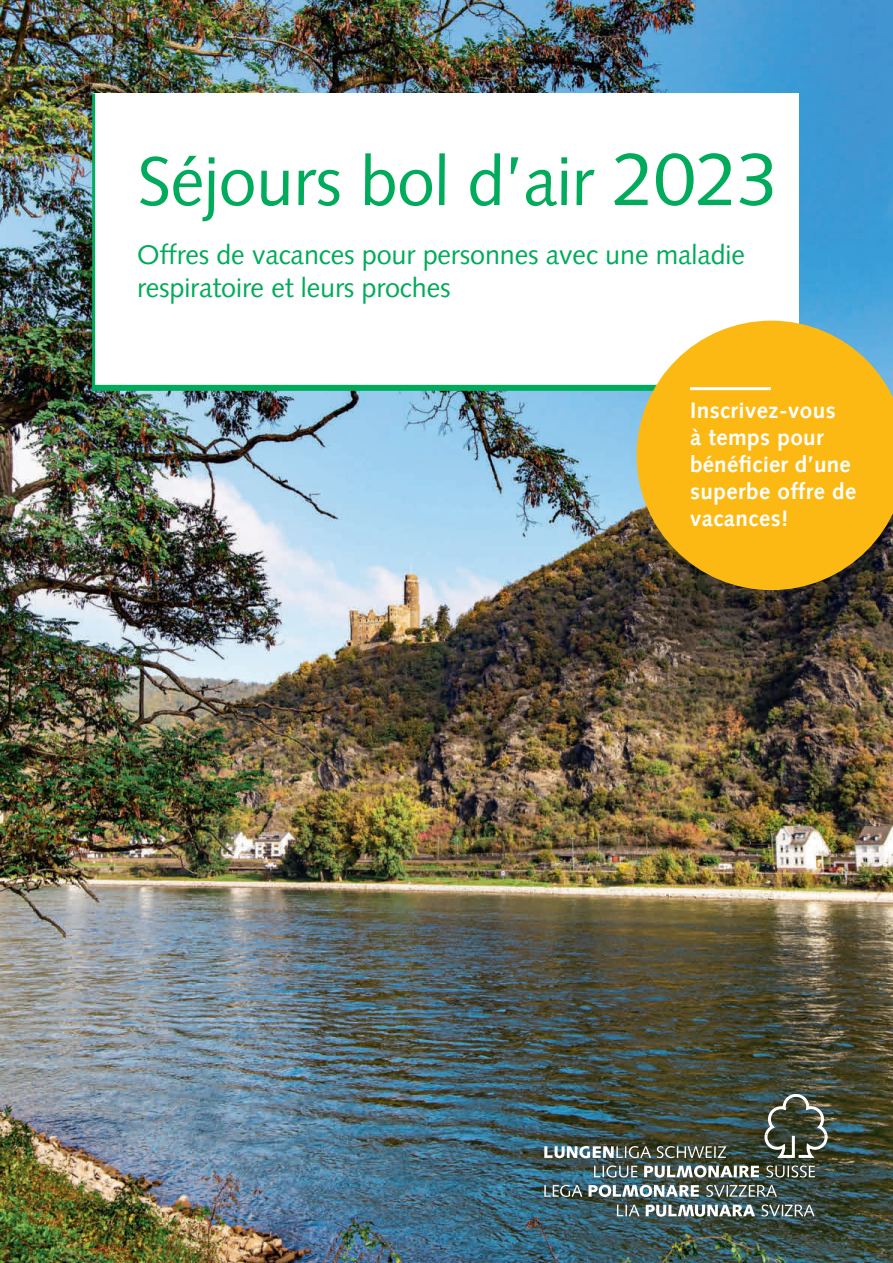
<style>
.page{position:relative;width:893px;height:1263px;background:#fff}
.page>*{position:absolute;margin:0;border:0;box-sizing:border-box;transform-origin:0 0}
.Haupttitel{font:69px "Syntax LT Pro";letter-spacing:-.005em;color:#00ab5b}
.Untertitel{font:27px/33px "Syntax LT Pro";letter-spacing:-.005em;color:#00ab5b}
.Infos{font:700 22.5px/27px "Syntax LT Pro";letter-spacing:.02em;color:#fff}
.s1{font-size:75px}
</style>
<div class="page">
<img style="left:0;top:0;width:893px;height:1263px">
<div style="left:94px;top:94px;width:705px;height:295px;background:#fff"></div>
<hr style="left:92px;top:94px;width:3px;height:297px;background:#00ab5b">
<div style="left:92px;top:385px;width:707px;height:6px;background:#00ab5b"></div>
<svg style="left:637px;top:321px;width:256px;height:269px;background:#e3af2a"></svg>
<hr style="left:690px;top:387px;width:81px;height:3px;background:#fff">
<svg style="left:544px;top:1146px;width:107px;height:12px"></svg>
<svg style="left:657px;top:1146px;width:69px;height:12px"></svg>
<img style="left:764px;top:1094px;width:64px;height:64px">
<svg style="left:594px;top:1165px;width:43px;height:12px"></svg>
<svg style="left:644px;top:1165px;width:115px;height:12px"></svg>
<svg style="left:766px;top:1165px;width:49px;height:12px"></svg>
<svg style="left:544px;top:1185px;width:38px;height:12px"></svg>
<svg style="left:588px;top:1185px;width:111px;height:12px"></svg>
<svg style="left:706px;top:1185px;width:71px;height:12px"></svg>
<svg style="left:617px;top:1205px;width:22px;height:11px"></svg>
<svg style="left:646px;top:1205px;width:109px;height:12px"></svg>
<svg style="left:761px;top:1204px;width:53px;height:13px"></svg>
<p class="Haupttitel" style="left:137px;top:140px;width:643px">Séjours bol d’air <span class="s1">2023</span></p>
<p class="Untertitel" style="left:137px;top:238px;width:609px">Offres de vacances pour personnes avec une maladie respiratoire et leurs proches</p>
<p class="Infos" style="left:690px;top:396px;width:168px">Inscrivez-vous<br>à temps pour bénéficier d’une superbe offre de vacances!</p>
</div>
